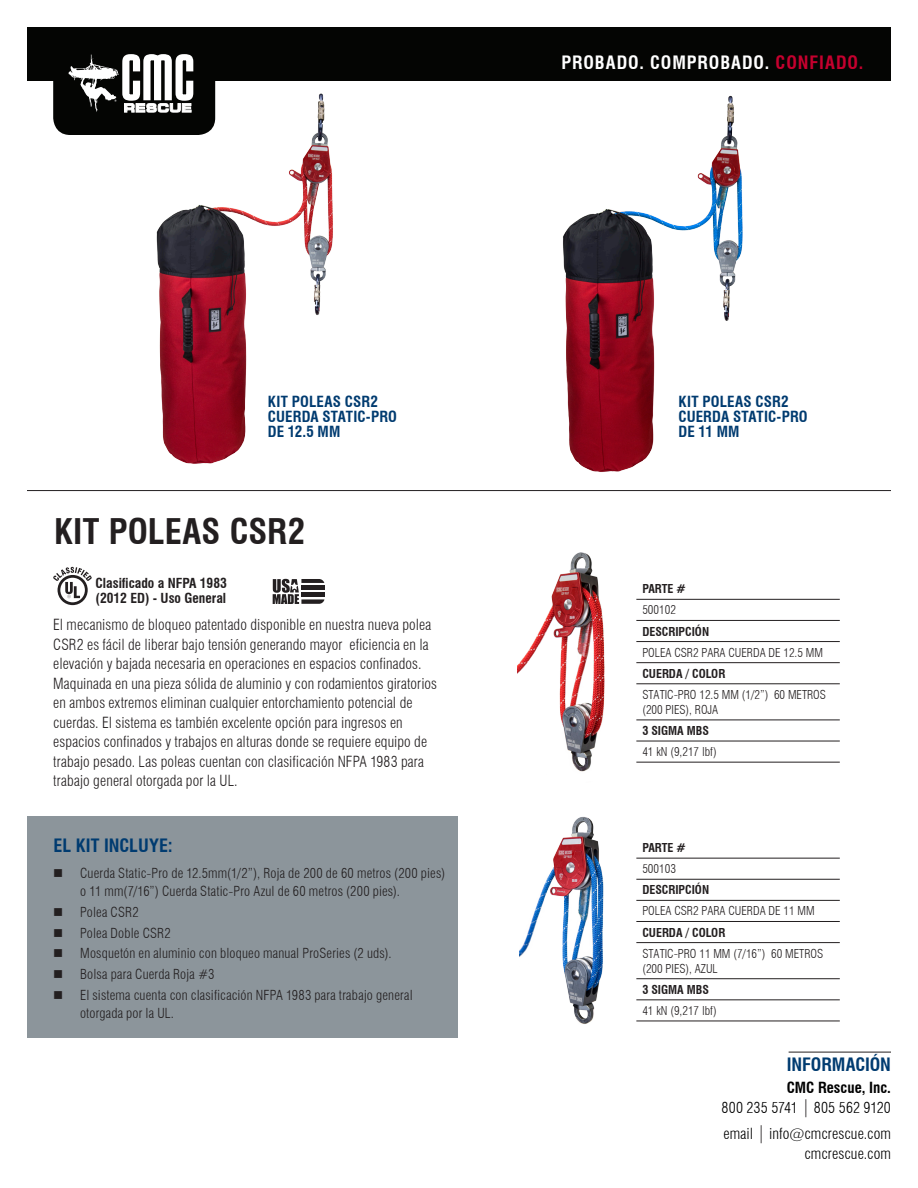
<style>
.page{position:relative;width:918px;height:1188px;background:#fff}
.page>*{position:absolute;margin:0;border:0;box-sizing:border-box;transform-origin:0 0}
.New_Headline{font:700 condensed 34.5px "Swiss 721 BT";color:#231f20}
.Product_Callout{font:700 condensed 18px "Swiss 721 BT";letter-spacing:.05em;color:#fff}
.Body_Copy{font:700 condensed 18px "Swiss 721 BT";letter-spacing:-.005em;color:#003b70}
.Body_Copy-2{font:300 condensed 15px/19.5px "Swiss 721 BT";letter-spacing:.01em;color:#231f20}
.Body_Copy-3{font:700 condensed 15px "Swiss 721 BT";letter-spacing:.01em;color:#003b70}
.t1{font:300 condensed 15px "Swiss 721 BT";letter-spacing:.005em;color:#000}
.t2{font:700 condensed 15px "Swiss 721 BT";color:#000}
.t3{font:300 condensed 13.5px/18px "Swiss 721 BT";letter-spacing:.015em;color:#231f20}
.Product_Certificatio{font:700 condensed 13.5px/15px "Swiss 721 BT";color:#231f20}
.t4{font:300 condensed 12px/15px "Swiss 721 BT";color:#231f20}
.t5{font:700 condensed 12px "Swiss 721 BT";color:#231f20}
.s1{color:#c5002e}
.s2{font-size:18px;color:#231f20}
</style>
<div class="page">
<div style="left:28px;top:817px;width:430px;height:221px;background:#8c959b"></div>
<hr style="left:27px;top:490px;width:864px;height:1px;background:#231f20">
<hr style="left:636px;top:858px;width:204px;height:1px;background:#231f20">
<hr style="left:636px;top:879px;width:204px;height:1px;background:#231f20">
<hr style="left:636px;top:900px;width:204px;height:1px;background:#231f20">
<hr style="left:636px;top:921px;width:204px;height:1px;background:#231f20">
<hr style="left:636px;top:942px;width:204px;height:1px;background:#231f20">
<hr style="left:636px;top:978px;width:204px;height:1px;background:#231f20">
<hr style="left:636px;top:999px;width:204px;height:1px;background:#231f20">
<hr style="left:636px;top:1021px;width:204px;height:1px;background:#231f20">
<hr style="left:636px;top:599px;width:204px;height:1px;background:#231f20">
<hr style="left:636px;top:620px;width:204px;height:1px;background:#231f20">
<hr style="left:636px;top:641px;width:204px;height:1px;background:#231f20">
<hr style="left:636px;top:662px;width:204px;height:1px;background:#231f20">
<hr style="left:636px;top:683px;width:204px;height:1px;background:#231f20">
<hr style="left:636px;top:720px;width:204px;height:1px;background:#231f20">
<hr style="left:636px;top:741px;width:204px;height:1px;background:#231f20">
<hr style="left:636px;top:762px;width:204px;height:1px;background:#231f20">
<hr style="left:789px;top:1052px;width:102px;height:1px;background:#231f20">
<div style="left:27px;top:27px;width:863px;height:54px;background:#040503"></div>
<div style="left:53px;top:27px;width:162px;height:108px;background:#040503;border-radius:17px"></div>
<svg style="left:68px;top:54px;width:126px;height:58px"></svg>
<img style="left:106px;top:75px;width:227px;height:389px">
<img style="left:563px;top:95px;width:180px;height:377px">
<img style="left:519px;top:816px;width:85px;height:208px">
<img style="left:518px;top:552px;width:125px;height:220px">
<svg style="left:53px;top:567px;width:39px;height:38px"></svg>
<div style="left:301px;top:585px;width:24px;height:5px;background:#231f20"></div>
<hr style="left:301px;top:593px;width:24px;height:4px;background:#231f20">
<svg style="left:273px;top:579px;width:51px;height:25px"></svg>
<p class="Product_Callout" style="left:561px;top:51px;width:303px">PROBADO. COMPROBADO. <span class="s1">CONFIADO.</span></p>
<p class="Body_Copy-3" style="left:268px;top:392px;width:112px">KIT POLEAS CSR2</p>
<p class="Body_Copy-3" style="left:268px;top:407px;width:131px">CUERDA STATIC-PRO</p>
<p class="Body_Copy-3" style="left:268px;top:422px;width:74px">DE 12.5 MM</p>
<p class="New_Headline" style="left:54px;top:511px;width:253px">KIT POLEAS CSR2</p>
<p class="Product_Certificatio" style="left:96px;top:576px;width:133px">Clasificado a NFPA 1983 (2012 ED) - Uso General</p>
<p class="Body_Copy-2" style="left:53px;top:615px;width:385px">El mecanismo de bloqueo patentado disponible en nuestra nueva polea CSR2 es fácil de liberar bajo tensión generando mayor eficiencia en la elevación y bajada necesaria en operaciones en espacios confinados.<br>Maquinada en una pieza sólida de aluminio y con rodamientos giratorios en ambos extremos eliminan cualquier entorchamiento potencial de cuerdas. El sistema es también excelente opción para ingresos en espacios confinados y trabajos en alturas donde se requiere equipo de trabajo pesado. Las poleas cuentan con clasificación NFPA 1983 para trabajo general otorgada por la UL.</p>
<p class="Body_Copy" style="left:54px;top:835px;width:121px">EL KIT INCLUYE:</p>
<p class="t3" style="left:80px;top:864px;width:366px;text-indent:-27px">■ Cuerda Static-Pro de 12.5mm(1/2”), Roja de 200 de 60 metros (200 pies) o 11 mm(7/16”) Cuerda Static-Pro Azul de 60 metros (200 pies).</p>
<p class="t3" style="left:53px;top:903px;width:87px">■ Polea CSR2</p>
<p class="t3" style="left:53px;top:924px;width:119px">■ Polea Doble CSR2</p>
<p class="t3" style="left:53px;top:945px;width:340px">■ Mosquetón en aluminio con bloqueo manual ProSeries (2 uds).</p>
<p class="t3" style="left:53px;top:965px;width:163px">■ Bolsa para Cuerda Roja #3</p>
<p class="t3" style="left:80px;top:986px;width:334px;text-indent:-27px">■ El sistema cuenta con clasificación NFPA 1983 para trabajo general otorgada por la UL.</p>
<p class="Body_Copy-3" style="left:678px;top:392px;width:112px">KIT POLEAS CSR2</p>
<p class="Body_Copy-3" style="left:678px;top:407px;width:131px">CUERDA STATIC-PRO</p>
<p class="Body_Copy-3" style="left:678px;top:422px;width:63px">DE 11 MM</p>
<p class="t5" style="left:642px;top:582px;width:45px">PARTE #</p>
<p class="t4" style="left:642px;top:603px;width:35px">500102</p>
<p class="t5" style="left:642px;top:624px;width:68px">DESCRIPCIÓN</p>
<p class="t4" style="left:642px;top:645px;width:182px">POLEA CSR2 PARA CUERDA DE 12.5 MM</p>
<p class="t5" style="left:642px;top:666px;width:84px">CUERDA / COLOR</p>
<p class="t4" style="left:642px;top:687px;width:185px">STATIC-PRO 12.5 MM (1/2”) 60 METROS (200 PIES), ROJA</p>
<p class="t5" style="left:642px;top:723px;width:68px">3 SIGMA MBS</p>
<p class="t4" style="left:642px;top:744px;width:76px">41 kN (9,217 lbf)</p>
<p class="t5" style="left:642px;top:841px;width:45px">PARTE #</p>
<p class="t4" style="left:642px;top:861px;width:35px">500103</p>
<p class="t5" style="left:642px;top:883px;width:68px">DESCRIPCIÓN</p>
<p class="t4" style="left:642px;top:904px;width:174px">POLEA CSR2 PARA CUERDA DE 11 MM</p>
<p class="t5" style="left:642px;top:925px;width:84px">CUERDA / COLOR</p>
<p class="t4" style="left:642px;top:946px;width:182px">STATIC-PRO 11 MM (7/16”) 60 METROS (200 PIES), AZUL</p>
<p class="t5" style="left:642px;top:982px;width:68px">3 SIGMA MBS</p>
<p class="t4" style="left:642px;top:1003px;width:76px">41 kN (9,217 lbf)</p>
<p class="Body_Copy" style="left:787px;top:1054px;width:106px">INFORMACIÓN</p>
<p class="t2" style="left:787px;top:1079px;width:106px">CMC Rescue, Inc.</p>
<p class="t1" style="left:721px;top:1098px;width:171px">800 235 5741 <span class="s2">|</span> 805 562 9120</p>
<p class="t1" style="left:724px;top:1125px;width:169px">email <span class="s2">|</span> info@cmcrescue.com</p>
<p class="t1" style="left:805px;top:1144px;width:88px">cmcrescue.com</p>
</div>
